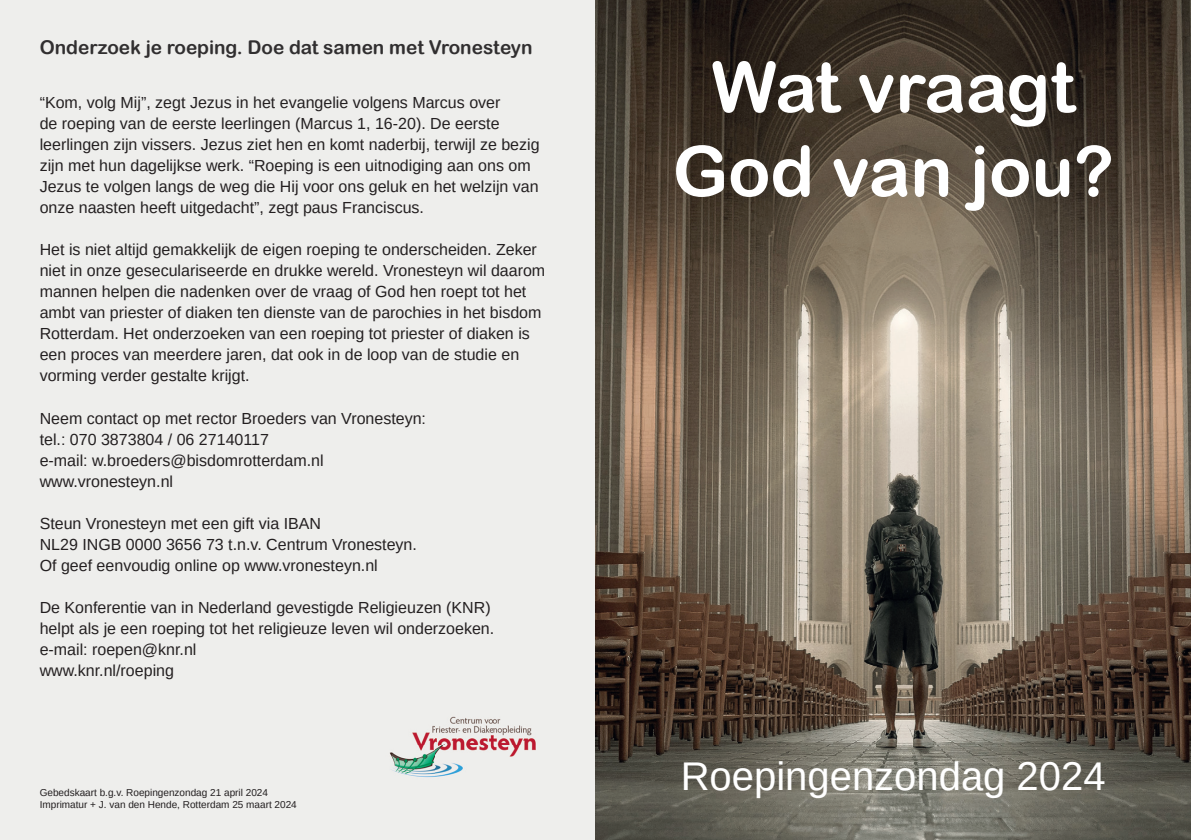
<style>
.page{position:relative;width:1191px;height:840px;background:#fff}
.page>*{position:absolute;margin:0;border:0;box-sizing:border-box;transform-origin:0 0}
.t1{font:70px/84px "Arial Rounded MT Bold";color:#fff;text-align:center}
.t2{font:40px "Arimo";color:#fff}
.t3{font:19px "Arial Rounded MT Bold";color:#312f30}
.t4{font:16px/21px "Arimo";color:#231f20}
.t5{font:10px/12px "Arimo";color:#231f20}
</style>
<div class="page">
<div style="left:0;top:0;width:1191px;height:839px;background:#eeeeec"></div>
<img style="left:595px;top:0;width:596px;height:839px">
<img style="left:390px;top:716px;width:146px;height:61px">
<p class="t3" style="left:40px;top:36px;width:494px">Onderzoek je roeping. Doe dat samen met Vronesteyn</p>
<p class="t4" style="left:40px;top:92px;width:501px">“Kom, volg Mij”, zegt Jezus in het evangelie volgens Marcus over<br>de roeping van de eerste leerlingen (Marcus 1, 16-20). De eerste leerlingen zijn vissers. Jezus ziet hen en komt naderbij, terwijl ze bezig zijn met hun dagelijkse werk. “Roeping is een uitnodiging aan ons om Jezus te volgen langs de weg die Hij voor ons geluk en het welzijn van onze naasten heeft uitgedacht”, zegt paus Franciscus.</p>
<p class="t4" style="left:40px;top:239px;width:507px">Het is niet altijd gemakkelijk de eigen roeping te onderscheiden. Zeker niet in onze geseculariseerde en drukke wereld. Vronesteyn wil daarom mannen helpen die nadenken over de vraag of God hen roept tot het ambt van priester of diaken ten dienste van de parochies in het bisdom Rotterdam. Het onderzoeken van een roeping tot priester of diaken is een proces van meerdere jaren, dat ook in de loop van de studie en vorming verder gestalte krijgt.</p>
<p class="t4" style="left:40px;top:407px;width:388px">Neem contact op met rector Broeders van Vronesteyn: tel.: 070 3873804 / 06 27140117<br>e-mail: w.broeders@bisdomrotterdam.nl www.vronesteyn.nl</p>
<p class="t4" style="left:40px;top:512px;width:379px">Steun Vronesteyn met een gift via IBAN<br>NL29 INGB 0000 3656 73 t.n.v. Centrum Vronesteyn.<br>Of geef eenvoudig online op www.vronesteyn.nl</p>
<p class="t4" style="left:40px;top:596px;width:456px">De Konferentie van in Nederland gevestigde Religieuzen (KNR) helpt als je een roeping tot het religieuze leven wil onderzoeken. e-mail: roepen@knr.nl<br>www.knr.nl/roeping</p>
<p class="t5" style="left:40px;top:786px;width:259px">Gebedskaart b.g.v. Roepingenzondag 21 april 2024<br>Imprimatur + J. van den Hende, Rotterdam 25 maart 2024</p>
<h1 class="t1" style="left:672px;top:44px;width:442px">Wat vraagt<br>God van jou?</h1>
<h2 class="t2" style="left:681px;top:750px;width:426px">Roepingenzondag 2024</h2>
</div>
